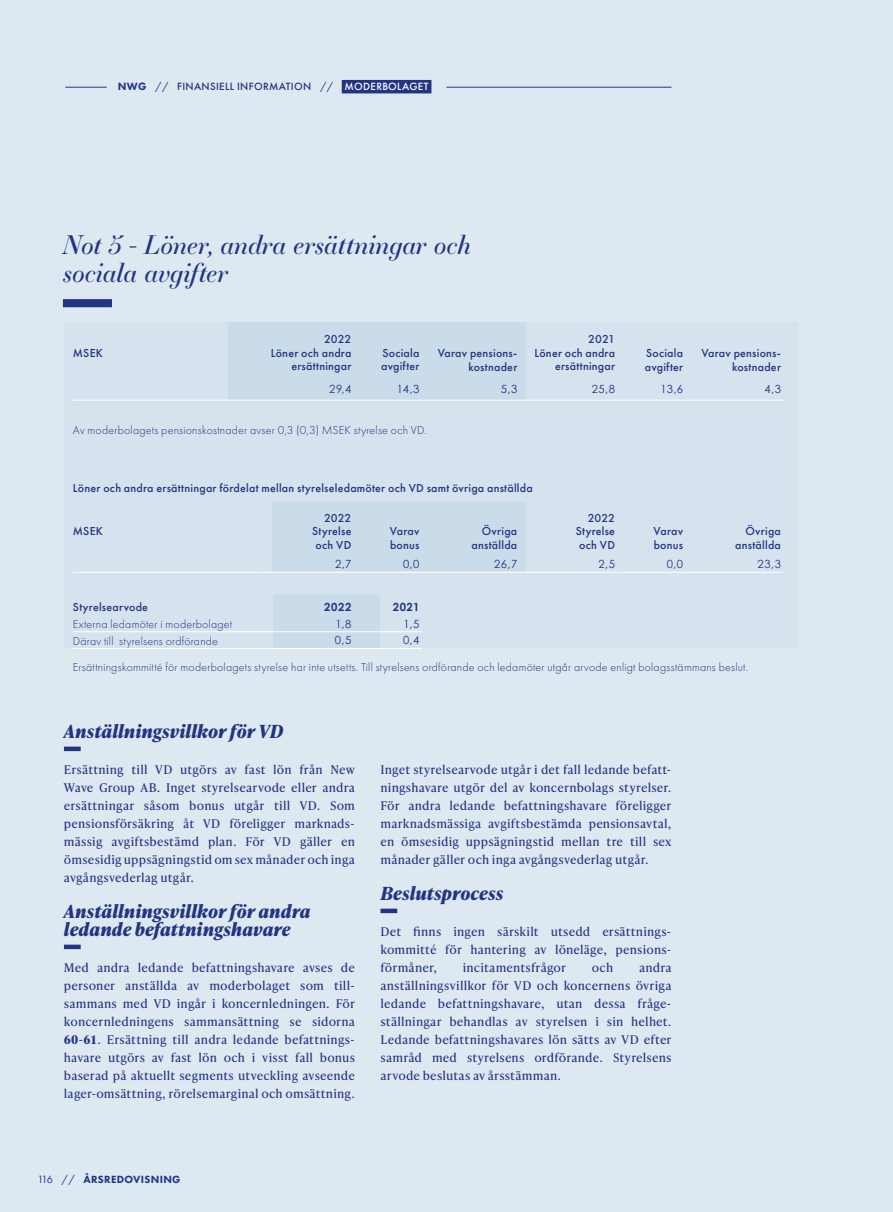
<style>
.page{position:relative;width:893px;height:1212px;background:#dde8f1}
.page>*{position:absolute;margin:0;border:0;box-sizing:border-box;transform-origin:0 0}
.t1{font:italic 25.5px/28.5px "Essonnes Display";letter-spacing:-.005em;color:#233482}
.t2{font:italic 700 18px/18px "Ivy Presto Text";color:#233482}
.t3{font:12px/18px "Ivy Presto Text";letter-spacing:.01em;color:#233482;text-align:justify}
.t4{font:500 12px/13.5px "Futura PT";letter-spacing:.02em;color:#233482;text-align:right}
.t5{font:300 12px "Futura PT";letter-spacing:.015em;color:#233482}
.t6{font:11.25px "Century Gothic";letter-spacing:.035em;color:#233482}
.t7{font:700 11.25px "Century Gothic";letter-spacing:.055em;color:#233482}
.t8{font:500 10.95px "Futura PT";letter-spacing:.03em;color:#233482}
.t9{font:800 10.8px "Futura PT";letter-spacing:.03em;color:#233482}
.s1{font-weight:800}
.s2{font-weight:400}
.s3{color:#fff}
.s4{font-weight:700}
.s5{font-weight:400;font-size:10.95px}
</style>
<div class="page">
<div style="left:64px;top:322px;width:733px;height:326px;background:#d6e2ed"></div>
<div style="left:228px;top:322px;width:298px;height:78px;background:#cadbe9"></div>
<div style="left:273px;top:503px;width:253px;height:68px;background:#cadbe9"></div>
<div style="left:273px;top:594px;width:107px;height:54px;background:#cadbe9"></div>
<hr style="left:73px;top:572px;width:183px;height:1px;background:#fff">
<hr style="left:73px;top:631px;width:183px;height:1px;background:#fff">
<hr style="left:256px;top:631px;width:98px;height:1px;background:#fff">
<hr style="left:354px;top:631px;width:68px;height:1px;background:#fff">
<hr style="left:73px;top:400px;width:183px;height:1px;background:#fff">
<hr style="left:256px;top:400px;width:98px;height:1px;background:#fff">
<hr style="left:354px;top:400px;width:68px;height:1px;background:#fff">
<hr style="left:422px;top:400px;width:98px;height:1px;background:#fff">
<hr style="left:520px;top:400px;width:98px;height:1px;background:#fff">
<hr style="left:618px;top:400px;width:68px;height:1px;background:#fff">
<hr style="left:686px;top:400px;width:97px;height:1px;background:#fff">
<hr style="left:256px;top:572px;width:98px;height:1px;background:#fff">
<hr style="left:354px;top:572px;width:68px;height:1px;background:#fff">
<hr style="left:422px;top:572px;width:98px;height:1px;background:#fff">
<hr style="left:520px;top:572px;width:98px;height:1px;background:#fff">
<hr style="left:618px;top:572px;width:68px;height:1px;background:#fff">
<hr style="left:686px;top:572px;width:97px;height:1px;background:#fff">
<hr style="left:73px;top:648px;width:183px;height:1px;background:#fff">
<hr style="left:256px;top:648px;width:98px;height:1px;background:#fff">
<hr style="left:354px;top:648px;width:68px;height:1px;background:#fff">
<div style="left:63px;top:299px;width:49px;height:8px;background:#233482"></div>
<hr style="left:64px;top:747px;width:17px;height:4px;background:#233482">
<hr style="left:64px;top:945px;width:17px;height:4px;background:#233482">
<hr style="left:380px;top:909px;width:17px;height:4px;background:#233482">
<hr style="left:65px;top:87px;width:42px;height:1px;background:#233482">
<hr style="left:446px;top:87px;width:225px;height:1px;background:#233482">
<div style="left:342px;top:80px;width:89px;height:13px;background:#233482"></div>
<p class="t8" style="left:118px;top:80px;width:312px"><span class="s1">NWG</span> <span class="s2">//</span> FINANSIELL INFORMATION <span class="s2">//</span> <span class="s3">MODERBOLAGET</span></p>
<h1 class="t1" style="left:63px;top:229px;width:409px">Not 5 - Löner, andra ersättningar och sociala avgifter</h1>
<p class="t4" style="left:73px;top:346px;width:32px">MSEK</p>
<p class="t4" style="left:271px;top:333px;width:82px">2022<br>Löner och andra ersättningar</p>
<p class="t4" style="left:381px;top:346px;width:40px;text-align:left">Sociala avgifter</p>
<p class="t4" style="left:438px;top:347px;width:81px">Varav pensions&shy;kostnader</p>
<p class="t4" style="left:534px;top:333px;width:82px">2021<br>Löner och andra ersättningar</p>
<p class="t4" style="left:645px;top:347px;width:40px;text-align:left">Sociala avgifter</p>
<p class="t4" style="left:701px;top:347px;width:81px">Varav pensions&shy;kostnader</p>
<p class="t6" style="left:329px;top:381px;width:24px">29,4</p>
<p class="t6" style="left:397px;top:381px;width:24px">14,3</p>
<p class="t6" style="left:501px;top:381px;width:18px">5,3</p>
<p class="t6" style="left:592px;top:381px;width:25px">25,8</p>
<p class="t6" style="left:661px;top:381px;width:24px">13,6</p>
<p class="t6" style="left:764px;top:381px;width:18px">4,3</p>
<p class="t5" style="left:73px;top:424px;width:356px">Av moderbolagets pensionskostnader avser 0,3 (0,3) MSEK styrelse och VD.</p>
<p class="t4" style="left:73px;top:481px;width:461px">Löner och andra ersättningar fördelat mellan styrelseledamöter och VD samt övriga anställda</p>
<p class="t4" style="left:312px;top:511px;width:41px;text-align:justify;text-indent:12px">2022<br>Styrelse och VD</p>
<p class="t4" style="left:390px;top:525px;width:31px;text-align:left">Varav bonus</p>
<p class="t4" style="left:472px;top:525px;width:47px">Övriga anställda</p>
<p class="t4" style="left:576px;top:511px;width:41px;text-align:justify;text-indent:12px">2022<br>Styrelse och VD</p>
<p class="t4" style="left:73px;top:524px;width:32px">MSEK</p>
<p class="t4" style="left:654px;top:525px;width:31px;text-align:left">Varav bonus</p>
<p class="t4" style="left:735px;top:525px;width:47px">Övriga anställda</p>
<p class="t6" style="left:335px;top:556px;width:18px">2,7</p>
<p class="t6" style="left:403px;top:556px;width:18px">0,0</p>
<p class="t6" style="left:494px;top:556px;width:24px">26,7</p>
<p class="t6" style="left:598px;top:556px;width:18px">2,5</p>
<p class="t6" style="left:667px;top:556px;width:18px">0,0</p>
<p class="t6" style="left:758px;top:556px;width:25px">23,3</p>
<p class="t4" style="left:73px;top:600px;width:77px">Styrelsearvode</p>
<p class="t7" style="left:324px;top:598px;width:29px">2022</p>
<p class="t7" style="left:393px;top:598px;width:28px">2021</p>
<p class="t5" style="left:73px;top:617px;width:161px">Externa ledamöter i moderbolaget</p>
<p class="t6" style="left:336px;top:616px;width:17px">1,8</p>
<p class="t6" style="left:404px;top:616px;width:17px">1,5</p>
<p class="t5" style="left:73px;top:634px;width:147px">Därav till styrelsens ordförande</p>
<p class="t6" style="left:335px;top:632px;width:18px">0,5</p>
<p class="t6" style="left:403px;top:632px;width:18px">0,4</p>
<p class="t5" style="left:73px;top:660px;width:677px">Ersättningskommitté för moderbolagets styrelse har inte utsetts. Till styrelsens ordförande och ledamöter utgår arvode enligt bolagsstämmans beslut.</p>
<h2 class="t2" style="left:64px;top:722px;width:221px">Anställningsvillkor för VD</h2>
<p class="t3" style="left:64px;top:760px;width:293px">Ersättning till VD utgörs av fast lön från New Wave Group AB. Inget styrelsearvode eller andra ersättningar såsom bonus utgår till VD. Som pensionsförsäkring åt VD föreligger marknads&shy;mässig avgiftsbestämd plan. För VD gäller en ömsesidig uppsägningstid om sex månader och inga avgångsvederlag utgår.</p>
<h2 class="t2" style="left:64px;top:902px;width:248px">Anställningsvillkor för andra ledande befattningshavare</h2>
<p class="t3" style="left:64px;top:958px;width:293px">Med andra ledande befattningshavare avses de personer anställda av moderbolaget som till&shy;sammans med VD ingår i koncernledningen. För koncernledningens sammansättning se sidorna <span class="s4">60</span>-<span class="s4">61</span>. Ersättning till andra ledande befattnings&shy;havare utgörs av fast lön och i visst fall bonus baserad på aktuellt segments utveckling avseende lager-omsättning, rörelsemarginal och omsättning.</p>
<p class="t3" style="left:380px;top:760px;width:293px">Inget styrelsearvode utgår i det fall ledande befatt&shy;ningshavare utgör del av koncernbolags styrelser.<br>För andra ledande befattningshavare föreligger marknadsmässiga avgiftsbestämda pensionsavtal, en ömsesidig uppsägningstid mellan tre till sex månader gäller och inga avgångsvederlag utgår.</p>
<h2 class="t2" style="left:380px;top:884px;width:124px">Beslutsprocess</h2>
<p class="t3" style="left:380px;top:922px;width:292px">Det finns ingen särskilt utsedd ersättnings&shy;kommitté för hantering av löneläge, pensions&shy;förmåner,</p>
<p class="t3" style="left:463px;top:958px;width:105px">incitamentsfrågor</p>
<p class="t3" style="left:592px;top:958px;width:23px">och</p>
<p class="t3" style="left:380px;top:958px;width:293px;text-indent:259px">andra anställningsvillkor för VD och koncernens övriga ledande befattningshavare, utan dessa fråge&shy;ställningar behandlas av styrelsen i sin helhet.<br>Ledande befattningshavares lön sätts av VD efter samråd med styrelsens ordförande. Styrelsens arvode beslutas av årsstämman.</p>
<p class="t9" style="left:38px;top:1172px;width:144px"><span class="s5">116 //</span> ÅRSREDOVISNING</p>
</div>
